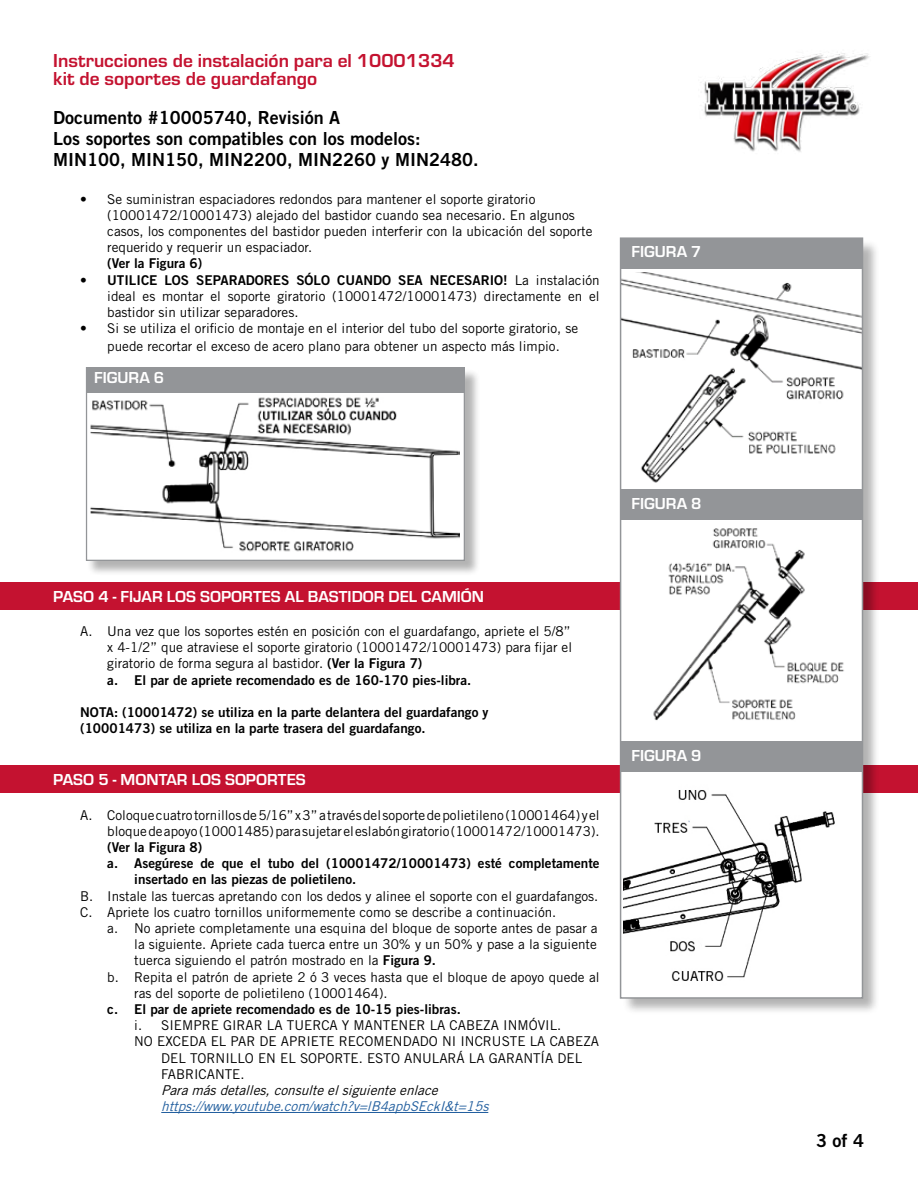
<style>
.page{position:relative;width:918px;height:1188px;background:#fff}
.page>*{position:absolute;margin:0;border:0;box-sizing:border-box;transform-origin:0 0}
.t1{font:700 19.5px/18px "Eurostile";color:#c41230}
.t2{font:18px/21px "Trade Gothic LT Std Bd 2";color:#000}
.t3{font:700 16.5px "Eurostile";color:#fff}
.t4{font:13.5px/16.2px "Trade Gothic LT Std";color:#000}
.t5{font:13.5px/16.2px "Trade Gothic LT Std Bd 2";color:#000}
.t6{font:italic 13.5px "Trade Gothic LT Std";color:#215e9e}
.t7{font:italic 13.5px "Trade Gothic LT Std";color:#000}
.s1{font-family:"Trade Gothic LT Std"}
.s2{font-family:"Trade Gothic LT Std Bd 2"}
</style>
<div class="page">
<div style="left:0;top:582px;width:918px;height:28px;background:#c41230"></div>
<div style="left:0;top:765px;width:918px;height:28px;background:#c41230"></div>
<hr style="left:161px;top:1112px;width:327px;height:1px;background:#215e9e">
<div style="left:87px;top:368px;width:393px;height:208px;background:#000;opacity:.3"></div>
<div style="left:86px;top:367px;width:379px;height:194px;background:#fff;border:1px solid #939598"></div>
<div style="left:86px;top:368px;width:379px;height:25px;background:#939598"></div>
<img style="left:704px;top:53px;width:166px;height:99px">
<div style="left:622px;top:239px;width:259px;height:776px;background:#000;opacity:.3"></div>
<div style="left:621px;top:238px;width:241px;height:759px;background:#fff"></div>
<img style="left:623px;top:273px;width:237px;height:210px">
<div style="left:620px;top:238px;width:243px;height:30px;background:#939598"></div>
<div style="left:621px;top:490px;width:242px;height:30px;background:#939598"></div>
<div style="left:621px;top:742px;width:241px;height:30px;background:#939598"></div>
<div style="left:620px;top:237px;width:243px;height:762px;border:2px solid #939598"></div>
<img style="left:91px;top:397px;width:368px;height:155px">
<img style="left:653px;top:528px;width:191px;height:193px">
<img style="left:624px;top:790px;width:211px;height:191px">
<h1 class="t1" style="left:53px;top:50px;width:403px">Instrucciones de instalación para el 10001334 kit de soportes de guardafango</h1>
<h2 class="t2" style="left:53px;top:107px;width:427px">Documento #10005740, Revisión A<br>Los soportes son compatibles con los modelos:<br>MIN100, MIN150, MIN2200, MIN2260 y MIN2480.</h2>
<p class="t4" style="left:107px;top:191px;width:487px;text-indent:-27px">• Se suministran espaciadores redondos para mantener el soporte giratorio (10001472/10001473) alejado del bastidor cuando sea necesario. En algunos casos, los componentes del bastidor pueden interferir con la ubicación del soporte requerido y requerir un espaciador.</p>
<p class="t5" style="left:107px;top:255px;width:97px">(Ver la Figura 6)</p>
<p class="t5" style="left:80px;top:271px;width:521px">• UTILICE LOS SEPARADORES SÓLO CUANDO SEA NECESARIO! <span class="s1">La instalación</span></p>
<p class="t4" style="left:107px;top:288px;width:494px">ideal es montar el soporte giratorio (10001472/10001473) directamente en el bastidor sin utilizar separadores.</p>
<p class="t4" style="left:107px;top:319px;width:472px;line-height:18px;text-indent:-27px">• Si se utiliza el orificio de montaje en el interior del tubo del soporte giratorio, se puede recortar el exceso de acero plano para obtener un aspecto más limpio.</p>
<p class="t3" style="left:94px;top:365px;width:72px">FIGURA 6</p>
<p class="t3" style="left:632px;top:240px;width:72px">FIGURA 7</p>
<p class="t3" style="left:53px;top:584px;width:432px">PASO 4 - FIJAR LOS SOPORTES AL BASTIDOR DEL CAMIÓN</p>
<p class="t4" style="left:107px;top:623px;width:466px;text-align:justify;text-indent:-27px">A. Una vez que los soportes estén en posición con el guardafango, apriete el 5/8” x 4-1/2” que atraviese el soporte giratorio (10001472/10001473) para fijar el giratorio de forma segura al bastidor. <span class="s2">(Ver la Figura 7)</span></p>
<p class="t5" style="left:107px;top:671px;width:366px">a. El par de apriete recomendado es de 160-170 pies-libra.</p>
<p class="t5" style="left:80px;top:704px;width:410px">NOTA: (10001472) se utiliza en la parte delantera del guardafango y (10001473) se utiliza en la parte trasera del guardafango.</p>
<p class="t3" style="left:53px;top:768px;width:254px">PASO 5 - MONTAR LOS SOPORTES</p>
<p class="t4" style="left:80px;top:806px;width:521px;text-align:right">A. Coloque cuatro tornillos de 5/16” x 3” a través del soporte de polietileno (10001464) y el bloque de apoyo (10001485) para sujetar el eslabón giratorio (10001472/10001473).</p>
<p class="t5" style="left:107px;top:839px;width:97px">(Ver la Figura 8)</p>
<p class="t5" style="left:107px;top:855px;width:494px">a. Asegúrese de que el tubo del (10001472/10001473) esté completamente</p>
<p class="t5" style="left:134px;top:871px;width:223px">insertado en las piezas de polietileno.</p>
<p class="t4" style="left:80px;top:887px;width:520px">B. Instale las tuercas apretando con los dedos y alinee el soporte con el guardafangos.<br>C. Apriete los cuatro tornillos uniformemente como se describe a continuación.</p>
<p class="t4" style="left:107px;top:920px;width:492px">a. No apriete completamente una esquina del bloque de soporte antes de pasar a</p>
<p class="t4" style="left:134px;top:936px;width:464px">la siguiente. Apriete cada tuerca entre un 30% y un 50% y pase a la siguiente</p>
<p class="t4" style="left:134px;top:952px;width:303px">tuerca siguiendo el patrón mostrado en la <span class="s2">Figura 9.</span></p>
<p class="t4" style="left:107px;top:968px;width:494px">b. Repita el patrón de apriete 2 ó 3 veces hasta que el bloque de apoyo quede al</p>
<p class="t4" style="left:134px;top:985px;width:255px">ras del soporte de polietileno (10001464).</p>
<p class="t5" style="left:107px;top:1001px;width:355px">c. El par de apriete recomendado es de 10-15 pies-libras.</p>
<p class="t4" style="left:134px;top:1017px;width:429px">i. SIEMPRE GIRAR LA TUERCA Y MANTENER LA CABEZA INMÓVIL.</p>
<p class="t4" style="left:134px;top:1033px;width:466px">NO EXCEDA EL PAR DE APRIETE RECOMENDADO NI INCRUSTE LA CABEZA</p>
<p class="t4" style="left:161px;top:1049px;width:422px">DEL TORNILLO EN EL SOPORTE. ESTO ANULARÁ LA GARANTÍA DEL</p>
<p class="t4" style="left:161px;top:1066px;width:85px">FABRICANTE.</p>
<p class="t7" style="left:161px;top:1082px;width:282px">Paramásdetalles,consulteelsiguienteenlace</p>
<p class="t6" style="left:161px;top:1098px;width:333px">https://www.youtube.com/watch?v=lB4apbSEckI&amp;t=15s</p>
<p class="t3" style="left:632px;top:491px;width:72px">FIGURA 8</p>
<p class="t3" style="left:632px;top:743px;width:72px">FIGURA 9</p>
<h2 class="t2" style="left:816px;top:1130px;width:49px">3 of 4</h2>
</div>
